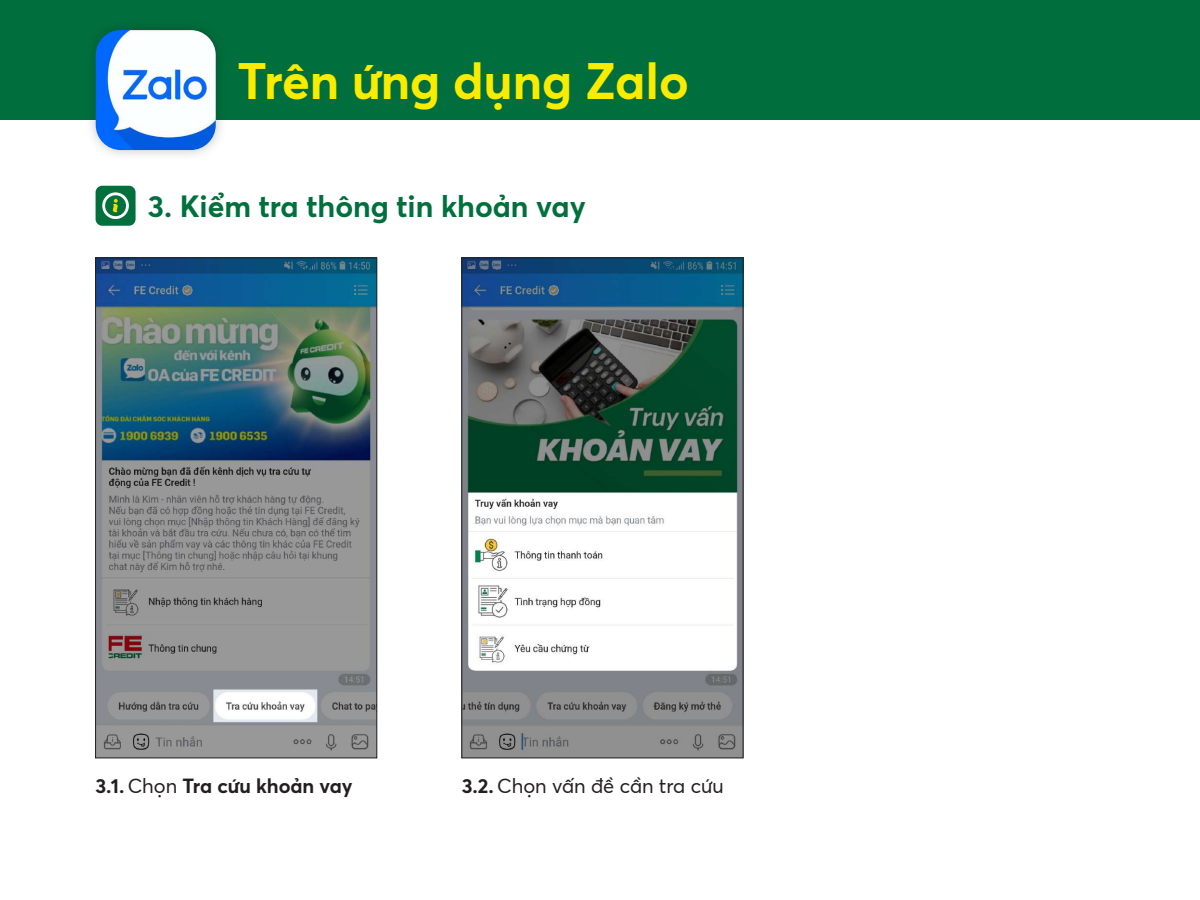
<style>
.page{position:relative;width:1200px;height:900px;background:#fff}
.page>*{position:absolute;margin:0;border:0;box-sizing:border-box;transform-origin:0 0}
.t1{font:700 50px "FE Font";color:#f9ec00}
.t2{font:700 30px "FE Font";color:#00703d}
.t3{font:700 20px "FE Font";color:#231f20}
.t4{font:20px "FE Font";color:#231f20}
.s1{font-weight:400}
.s2{font-weight:700}
</style>
<div class="page">
<img style="left:97px;top:260px;width:278px;height:496px">
<div style="left:95px;top:258px;width:282px;height:500px;border:1px solid #231f20"></div>
<img style="left:464px;top:260px;width:277px;height:496px">
<div style="left:462px;top:258px;width:281px;height:500px;border:1px solid #231f20"></div>
<div style="left:96px;top:186px;width:40px;height:40px;background:#00703d;border-radius:7px"></div>
<svg style="left:102px;top:192px;width:27px;height:27px"></svg>
<div style="left:0;top:0;width:1200px;height:120px;background:#006f3d"></div>
<img style="left:91px;top:28px;width:130px;height:127px">
<img style="left:96px;top:30px;width:120px;height:120px">
<h1 class="t1" style="left:238px;top:43px;width:453px">Trên ứng dụng Zalo</h1>
<p class="t2" style="left:148px;top:184px;width:439px">3. Kiểm tra thông tin khoản vay</p>
<p class="t3" style="left:96px;top:771px;width:258px">3.1. <span class="s1">Chọn</span> Tra cứu khoản vay</p>
<p class="t4" style="left:462px;top:772px;width:263px"><span class="s2">3.2.</span> Chọn vấn đề cần tra cứu</p>
</div>
